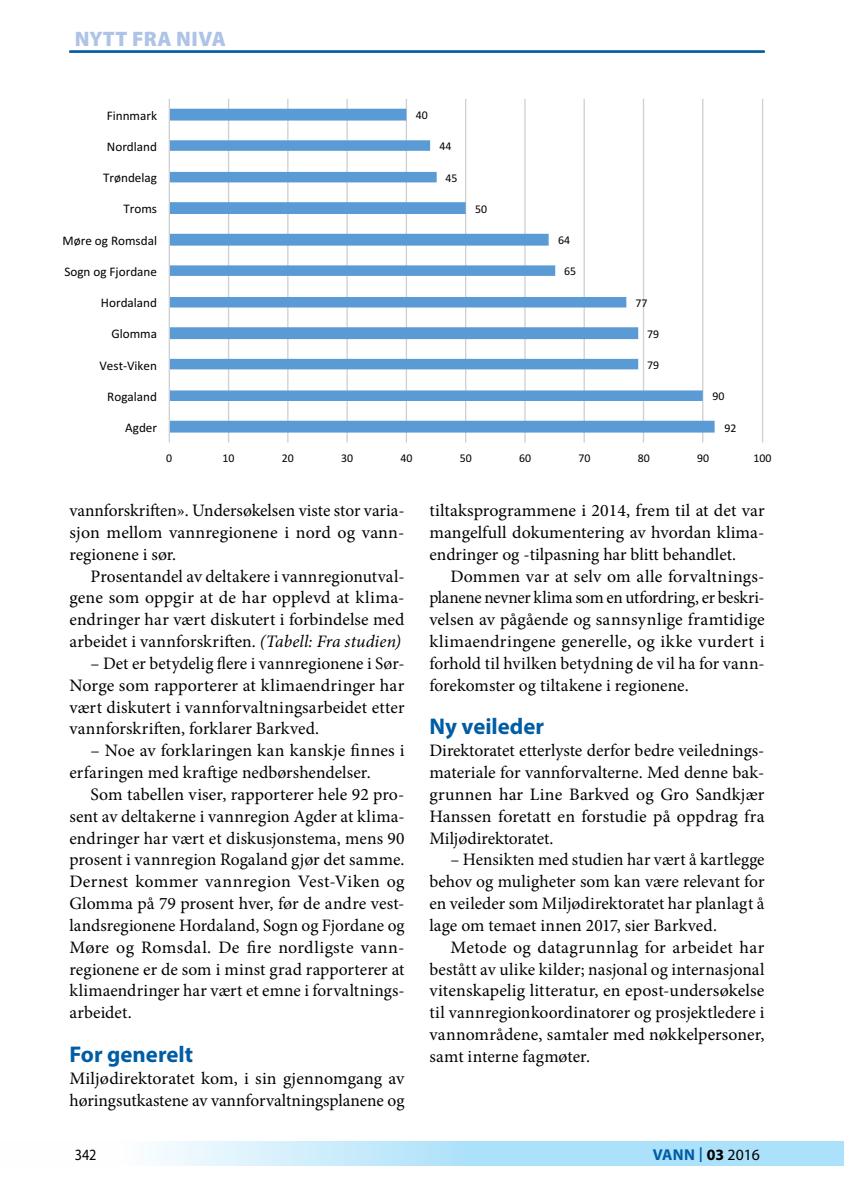
<style>
.page{position:relative;width:844px;height:1191px;background:#fff}
.page>*{position:absolute;margin:0;border:0;box-sizing:border-box;transform-origin:0 0}
.t1{font:700 22.75px "Myriad Pro";color:#005da4}
.t2{font:900 21px "Myriad Pro";letter-spacing:.02em;color:#aec3e6}
.t3{font:17.5px/21.9px "Minion Pro";letter-spacing:.005em;color:#000;text-align:justify}
.t4{font:700 15.75px "Myriad Pro";letter-spacing:.01em;color:#005da4}
.t5{font:15.75px "Myriad Pro";color:#000;scale:.9 1}
.t6{font:13.12px "Calibri";color:#000}
.t7{font:11.9px "Calibri";color:#000}
.s1{font-style:italic}
.s2{font-weight:400;font-size:21.88px}
.s3{color:#000}
.s4{font-weight:400;color:#000}
</style>
<div class="page">
<svg style="left:157px;top:1141px;width:686px;height:25px;background:#bbe6fa"></svg>
<hr style="left:69px;top:51px;width:695px;height:1px;background:#005da4">
<svg style="left:168px;top:99px;width:596px;height:344px"></svg>
<p class="t2" style="left:75px;top:24px;width:153px">NYTT FRA NIVA</p>
<p class="t6" style="left:107px;top:106px;width:52px">Finnmark</p>
<p class="t7" style="left:416px;top:107px;width:14px">40</p>
<p class="t6" style="left:107px;top:137px;width:52px">Nordland</p>
<p class="t7" style="left:439px;top:138px;width:14px">44</p>
<p class="t6" style="left:103px;top:169px;width:55px">Trøndelag</p>
<p class="t7" style="left:445px;top:169px;width:14px">45</p>
<p class="t6" style="left:123px;top:200px;width:35px">Troms</p>
<p class="t7" style="left:475px;top:201px;width:14px">50</p>
<p class="t6" style="left:63px;top:231px;width:96px">Møre og Romsdal</p>
<p class="t7" style="left:558px;top:232px;width:14px">64</p>
<p class="t6" style="left:64px;top:262px;width:94px">Sogn og Fjordane</p>
<p class="t7" style="left:564px;top:263px;width:14px">65</p>
<p class="t6" style="left:101px;top:293px;width:58px">Hordaland</p>
<p class="t7" style="left:635px;top:294px;width:14px">77</p>
<p class="t6" style="left:111px;top:325px;width:47px">Glomma</p>
<p class="t7" style="left:647px;top:325px;width:14px">79</p>
<p class="t6" style="left:99px;top:356px;width:59px">Vest--‐Viken</p>
<p class="t7" style="left:647px;top:357px;width:14px">79</p>
<p class="t6" style="left:107px;top:387px;width:51px">Rogaland</p>
<p class="t7" style="left:712px;top:388px;width:14px">90</p>
<p class="t6" style="left:125px;top:418px;width:33px">Agder</p>
<p class="t7" style="left:724px;top:419px;width:14px">92</p>
<p class="t7" style="left:166px;top:450px;width:8px">0</p>
<p class="t7" style="left:222px;top:450px;width:14px">10</p>
<p class="t7" style="left:282px;top:450px;width:14px">20</p>
<p class="t7" style="left:341px;top:450px;width:14px">30</p>
<p class="t7" style="left:400px;top:450px;width:14px">40</p>
<p class="t7" style="left:460px;top:450px;width:14px">50</p>
<p class="t7" style="left:519px;top:450px;width:14px">60</p>
<p class="t7" style="left:578px;top:450px;width:14px">70</p>
<p class="t7" style="left:637px;top:450px;width:14px">80</p>
<p class="t7" style="left:697px;top:450px;width:14px">90</p>
<p class="t7" style="left:753px;top:450px;width:20px">100</p>
<p class="t3" style="left:69px;top:499px;width:334px">vannforskriften». Undersøkelsen viste stor varia&shy;sjon mellom vannregionene i nord og vann&shy;regionene i sør.</p>
<p class="t3" style="left:69px;top:565px;width:336px;text-indent:21px">Prosentandel av deltakere i vannregionutval&shy;gene som oppgir at de har opplevd at klima&shy;endringer har vært diskutert i forbindelse med arbeidet i vannforskriften. <span class="s1">(Tabell: Fra studien)</span></p>
<p class="t3" style="left:69px;top:652px;width:336px;text-indent:21px">– Det er betydelig flere i vannregionene i Sør-Norge som rapporterer at klimaendringer har vært diskutert i vannforvaltningsarbeidet etter vannforskriften, forklarer Barkved.</p>
<p class="t3" style="left:69px;top:740px;width:336px;text-indent:21px">– Noe av forklaringen kan kanskje finnes i erfaringen med kraftige nedbørshendelser.</p>
<p class="t3" style="left:69px;top:783px;width:336px;text-indent:21px">Som tabellen viser, rapporterer hele 92 pro&shy;sent av deltakerne i vannregion Agder at klima&shy;endringer har vært et diskusjonstema, mens 90 prosent i vannregion Rogaland gjør det samme.<br>Dernest kommer vannregion Vest-Viken og Glomma på 79 prosent hver, før de andre vest&shy;landsregionene Hordaland, Sogn og Fjordane og Møre og Romsdal. De fire nordligste vann&shy;regionene er de som i minst grad rapporterer at klimaendringer har vært et emne i forvaltnings&shy;arbeidet.</p>
<h1 class="t1" style="left:69px;top:1039px;width:125px">For generelt</h1>
<p class="t3" style="left:69px;top:1067px;width:336px">Miljødirektoratet kom, i sin gjennomgang av høringsutkastene av vannforvaltningsplanene og</p>
<p class="t3" style="left:429px;top:499px;width:337px">tiltaksprogrammene i 2014, frem til at det var mangelfull dokumentering av hvordan klima&shy;endringer og -tilpasning har blitt behandlet.</p>
<p class="t3" style="left:429px;top:565px;width:336px;text-indent:21px">Dommen var at selv om alle forvaltnings&shy;planene nevner klima som en utfordring, er beskri&shy;velsen av pågående og sannsynlige framtidige klimaendringene generelle, og ikke vurdert i forhold til hvilken betydning de vil ha for vann&shy;forekomster og tiltakene i regionene.</p>
<h1 class="t1" style="left:429px;top:712px;width:116px">Ny veileder</h1>
<p class="t3" style="left:429px;top:740px;width:336px">Direktoratet etterlyste derfor bedre veilednings&shy;materiale for vannforvalterne. Med denne bak&shy;grunnen har Line Barkved og Gro Sandkjær Hanssen foretatt en forstudie på oppdrag fra Miljødirektoratet.</p>
<p class="t3" style="left:429px;top:849px;width:336px;text-indent:21px">– Hensikten med studien har vært å kartlegge behov og muligheter som kan være relevant for en veileder som Miljødirektoratet har planlagt å lage om temaet innen 2017, sier Barkved.</p>
<p class="t3" style="left:429px;top:936px;width:336px;text-indent:21px">Metode og datagrunnlag for arbeidet har bestått av ulike kilder; nasjonal og internasjonal vitenskapelig litteratur, en epost-undersøkelse til vannregionkoordinatorer og prosjektledere i vannområdene, samtaler med nøkkelpersoner, samt interne fagmøter.</p>
<p class="t5" style="left:75px;top:1145px;width:26px">342</p>
<p class="t4" style="left:652px;top:1144px;width:109px">VANN <span class="s2">I</span> <span class="s3">03</span> <span class="s4">2016</span></p>
</div>
